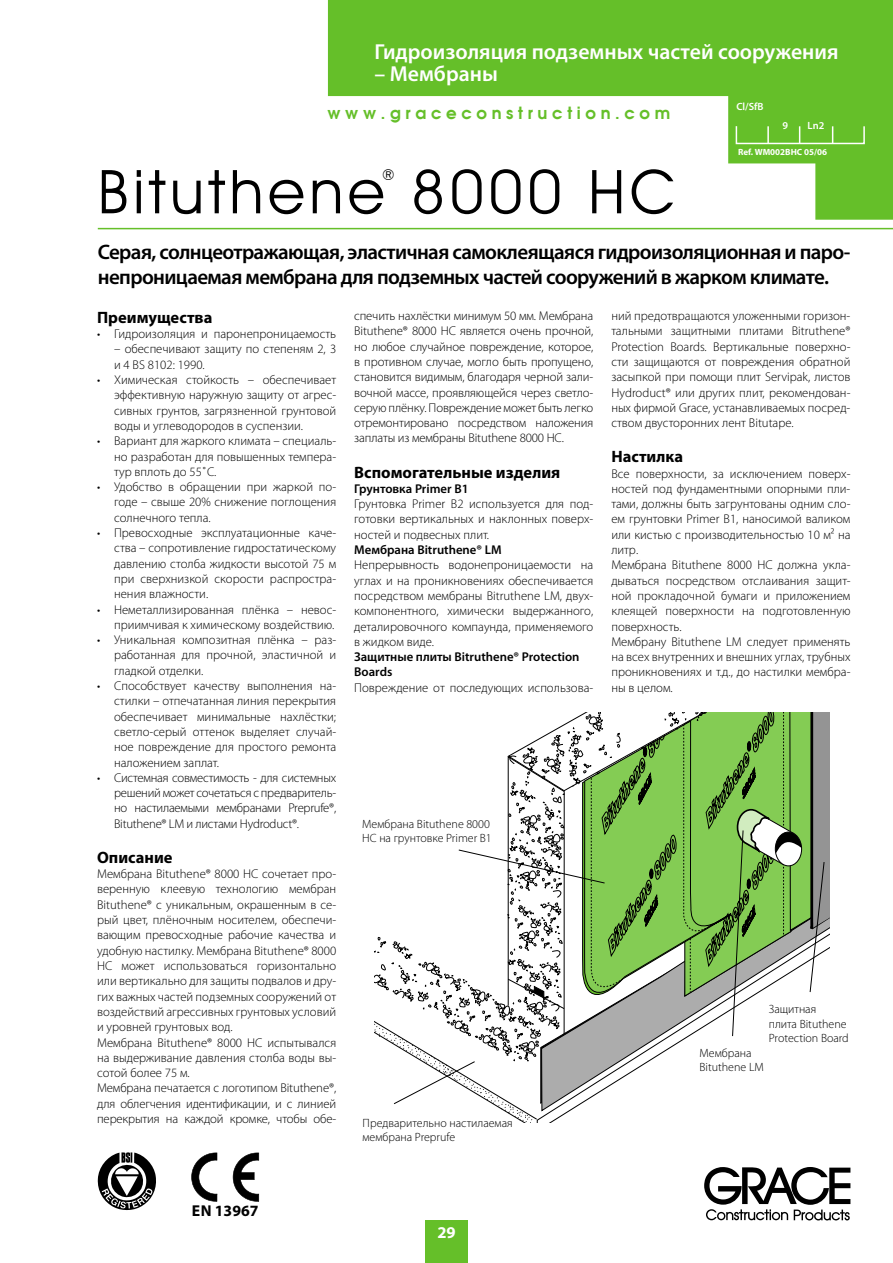
<style>
.page{position:relative;width:893px;height:1263px;background:#fff}
.page>*{position:absolute;margin:0;border:0;box-sizing:border-box;transform-origin:0 0}
.t1{font:60.75px "Avant Garde IT Cby BT";letter-spacing:.075em;color:#000}
.t2{font:600 21.75px "Myriad Pro";color:#fff}
.t3{font:600 21px/25.2px "Myriad Pro";letter-spacing:-.03em;color:#000}
.t4{font:700 16.5px "Myriad Pro";color:#000}
.t5{font:700 16.5px "Avangard TM";letter-spacing:.28em;color:#65bf29}
.t6{font:700 16.5px "Myriad Pro";color:#fff}
.t7{font:700 15.75px "Myriad Pro";color:#000}
.t8{font:15px "Avant Garde IT Cby BT";color:#000}
.t9{font:300 12.75px/15.3px "Myriad Pro";color:#000;text-align:justify}
.t10{font:600 12.75px/15.3px "Myriad Pro";color:#000}
.t11{font:300 12px/14.4px "Myriad Pro";color:#000}
.t12{font:600 10.5px "Myriad Pro";color:#fff}
.t13{font:700 9px "Myriad Pro";color:#fff}
</style>
<div class="page">
<svg style="left:328px;top:0;width:565px;height:220px;fill:#65bf29"></svg>
<svg style="left:704px;top:1167px;width:146px;height:53px"></svg>
<div style="left:425px;top:1220px;width:43px;height:43px;background:#65bf29"></div>
<hr style="left:98px;top:228px;width:795px;height:1px;background:#65bf29">
<div style="left:736px;top:125px;width:129px;height:19px;border:2px solid #fff"></div>
<svg style="left:767px;top:126px;width:2px;height:17px"></svg>
<svg style="left:799px;top:126px;width:1px;height:17px"></svg>
<svg style="left:832px;top:126px;width:1px;height:17px"></svg>
<svg style="left:233px;top:1152px;width:26px;height:49px"></svg>
<svg style="left:191px;top:1152px;width:27px;height:49px"></svg>
<svg style="left:374px;top:712px;width:455px;height:411px"></svg>
<svg style="left:393px;top:830px;width:432px;height:275px"></svg>
<svg style="left:98px;top:1152px;width:58px;height:58px"></svg>
<h2 class="t2" style="left:374px;top:39px;width:465px">Гидроизоляция подземных частей сооружения</h2>
<h2 class="t2" style="left:374px;top:62px;width:125px">– Мембраны</h2>
<p class="t5" style="left:327px;top:104px;width:344px">www.graceconstruction.com</p>
<h1 class="t1" style="left:98px;top:155px;width:579px">Bituthene 8000 HC</h1>
<p class="t8" style="left:382px;top:166px;width:14px">®</p>
<p class="t12" style="left:736px;top:101px;width:29px">Cl/SfB</p>
<p class="t13" style="left:738px;top:147px;width:90px">Ref. WM002BHC 05/06</p>
<p class="t12" style="left:783px;top:120px;width:7px">9</p>
<p class="t12" style="left:808px;top:120px;width:18px">Ln2</p>
<h3 class="t3" style="left:98px;top:240px;width:754px">Серая, солнцеотражающая, эластичная самоклеящаяся гидроизоляционная и паро&shy;непроницаемая мембрана для подземных частей сооружений в жарком климате.</h3>
<p class="t4" style="left:97px;top:308px;width:117px">Преимущества</p>
<p class="t9" style="left:97px;top:326px;width:241px">• Гидроизоляция и паронепроницаемость</p>
<p class="t9" style="left:114px;top:342px;width:224px">– обеспечивают защиту по степеням 2, 3 и 4 BS 8102: 1990.</p>
<p class="t9" style="left:114px;top:372px;width:224px;text-indent:-17px">• Химическая стойкость – обеспечивает эффективную наружную защиту от агрес&shy;сивных грунтов, загрязненной грунтовой воды и углеводородов в суспензии.</p>
<p class="t9" style="left:114px;top:433px;width:224px;text-indent:-17px">• Вариант для жаркого климата – специаль&shy;но разработан для повышенных темпера&shy;тур вплоть до 55˚С.</p>
<p class="t9" style="left:114px;top:479px;width:224px;text-indent:-17px">• Удобство в обращении при жаркой по&shy;годе – свыше 20% снижение поглощения солнечного тепла.</p>
<p class="t9" style="left:114px;top:525px;width:224px;text-indent:-17px">• Превосходные эксплуатационные каче&shy;ства – сопротивление гидростатическому давлению столба жидкости высотой 75 м при сверхнизкой скорости распростра&shy;нения влажности.</p>
<p class="t9" style="left:97px;top:602px;width:241px;text-align:right">• Неметаллизированная плёнка – невос&shy;приимчивая к химическому воздействию.</p>
<p class="t9" style="left:114px;top:632px;width:224px;text-indent:-17px">• Уникальная композитная плёнка – раз&shy;работанная для прочной, эластичной и гладкой отделки.</p>
<p class="t9" style="left:114px;top:678px;width:224px;text-indent:-17px">• Способствует качеству выполнения на&shy;стилки – отпечатанная линия перекрытия обеспечивает минимальные нахлёстки; светло-серый оттенок выделяет случай&shy;ное повреждение для простого ремонта наложением заплат.</p>
<p class="t9" style="left:114px;top:770px;width:224px;text-indent:-17px">• Системная совместимость - для системных решений может сочетаться с предваритель&shy;но настилаемыми мембранами Preprufe®, Bituthene® LM и листами Hydroduct®.</p>
<p class="t4" style="left:97px;top:848px;width:77px">Описание</p>
<p class="t9" style="left:97px;top:866px;width:241px;text-align:left">Мембрана Bituthene® 8000 HC сочетает про&shy;веренную клеевую технологию мембран Bituthene® с уникальным, окрашенным в се&shy;рый цвет, плёночным носителем, обеспечи&shy;вающим превосходные рабочие качества и удобную настилку. Мембрана Bituthene® 8000<br>HC может использоваться горизонтально или вертикально для защиты подвалов и дру&shy;гих важных частей подземных сооружений от воздействий агрессивных грунтовых условий и уровней грунтовых вод.<br>Мембрана Bituthene® 8000 HC испытывался на выдерживание давления столба воды вы&shy;сотой более 75 м.<br>Мембрана печатается с логотипом Bituthene®, для облегчения идентификации, и с линией перекрытия на каждой кромке, чтобы обе-</p>
<p class="t9" style="left:354px;top:308px;width:241px">спечить нахлёстки минимум 50 мм. Мембрана Bituthene® 8000 HC является очень прочной, но любое случайное повреждение, которое, в противном случае, могло быть пропущено, становится видимым, благодаря черной зали&shy;вочной массе, проявляющейся через светло&shy;серую плёнку. Повреждение может быть легко отремонтировано посредством наложения заплаты из мембраны Bituthene 8000 HC.</p>
<p class="t4" style="left:354px;top:463px;width:208px">Вспомогательные изделия</p>
<p class="t10" style="left:354px;top:481px;width:116px">Грунтовка Primer В1</p>
<p class="t9" style="left:354px;top:496px;width:241px">Грунтовка Primer В2 используется для под&shy;готовки вертикальных и наклонных поверх&shy;ностей и подвесных плит.</p>
<p class="t10" style="left:354px;top:542px;width:149px">Мембрана Bitruthene® LM</p>
<p class="t9" style="left:354px;top:558px;width:241px">Непрерывность водонепроницаемости на углах и на проникновениях обеспечивается посредством мембраны Bitruthene LM, двух&shy;компонентного, химически выдержанного, деталировочного компаунда, применяемого в жидком виде.</p>
<p class="t10" style="left:354px;top:649px;width:227px">Защитные плиты Bitruthene® Protection<br>Boards</p>
<p class="t9" style="left:354px;top:680px;width:241px">Повреждение от последующих использова-</p>
<p class="t11" style="left:362px;top:816px;width:131px">Мембрана Bituthene 8000<br>HC на грунтовке Primer В1</p>
<p class="t11" style="left:362px;top:1116px;width:152px">п редварительно настилаемая мембрана Preprufe</p>
<p class="t9" style="left:611px;top:308px;width:241px">ний предотвращаются уложенными горизон&shy;тальными защитными плитами Bitruthene® Protection Boards. Вертикальные поверхно&shy;сти защищаются от повреждения обратной засыпкой при помощи плит Servipak, листов Hydroduct® или других плит, рекомендован&shy;ных фирмой Grace, устанавливаемых посред&shy;ством двусторонних лент Bitutape.</p>
<p class="t4" style="left:611px;top:447px;width:73px">Настилка</p>
<p class="t9" style="left:611px;top:466px;width:241px;text-align:left">Все поверхности, за исключением поверх&shy;ностей под фундаментными опорными пли&shy;тами, должны быть загрунтованы одним сло&shy;ем грунтовки Primer В1, наносимой валиком или кистью с производительностью 10 м² на литр.<br>Мембрана Bituthene 8000 HC должна укла&shy;дываться посредством отслаивания защит&shy;ной прокладочной бумаги и приложением клеящей поверхности на подготовленную поверхность.<br>Мембрану Bituthene LM следует применять на всех внутренних и внешних углах, трубных проникновениях и т.д., до настилки мембра&shy;ны в целом.</p>
<p class="t11" style="left:769px;top:1002px;width:81px">Защитная<br>плита Bituthene<br>Protection Board</p>
<p class="t11" style="left:699px;top:1046px;width:66px">Мембрана<br>Bituthene LM</p>
<p class="t7" style="left:192px;top:1202px;width:68px">EN 13967</p>
<p class="t6" style="left:437px;top:1223px;width:20px">29</p>
</div>
